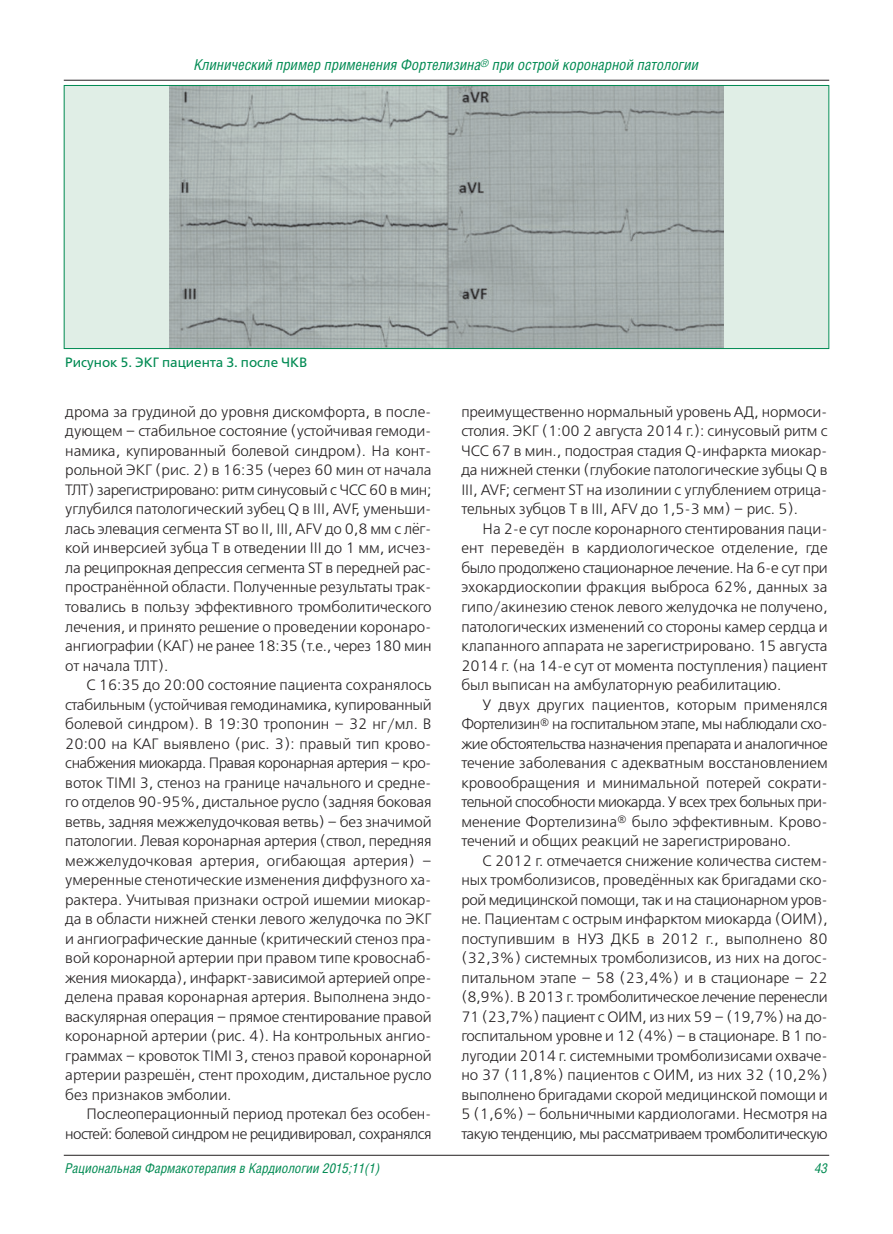
<style>
.page{position:relative;width:893px;height:1234px;background:#fff}
.page>*{position:absolute;margin:0;border:0;box-sizing:border-box;transform-origin:0 0}
.t1{font:15px/19.5px "Free Set Light C";letter-spacing:-.005em;color:#231f20;text-align:justify}
.t2{font:15px/19.5px "Free Set Light C";letter-spacing:-.035em;color:#231f20;text-align:right}
.t3{font:italic condensed 15px "Helios Cond";color:#008a52}
.t4{font:italic condensed 13.5px "Helios Cond";color:#008a52}
.t5{font:13.5px "Free Set C";color:#008a52}
</style>
<div class="page">
<hr style="left:64px;top:1154px;width:765px;height:1px;background:#231f20">
<hr style="left:64px;top:80px;width:765px;height:1px;background:#231f20">
<div style="left:65px;top:86px;width:763px;height:262px;background:#e0eee6"></div>
<img style="left:169px;top:87px;width:555px;height:260px">
<div style="left:64px;top:85px;width:765px;height:264px;border:1px solid #008a52"></div>
<p class="t3" style="left:194px;top:55px;width:506px">Клинический пример применения Фортелизина<sup>®</sup> при острой коронарной патологии</p>
<p class="t5" style="left:65px;top:354px;width:243px">Рисунок 5. ЭКГ пациента З. после ЧКВ</p>
<p class="t1" style="left:65px;top:402px;width:368px">дрома за грудиной до уровня дискомфорта, в после&shy;дующем – стабильное состояние (устойчивая гемоди&shy;намика, купированный болевой синдром). На конт&shy;рольной ЭКГ (рис. 2) в 16:35 (через 60 мин от начала ТЛТ) зарегистрировано: ритм синусовый с ЧСС 60 в мин; углубился патологический зубец Q в III, AVF, уменьши&shy;лась элевация сегмента ST во II, III, AFV до 0,8 мм с лёг&shy;кой инверсией зубца Т в отведении III до 1 мм, исчез&shy;ла реципрокная депрессия сегмента ST в передней рас&shy;пространённой области. Полученные результаты трак&shy;товались в пользу эффективного тромболитического лечения, и принято решение о проведении коронаро&shy;ангиографии (КАГ) не ранее 18:35 (т.е., через 180 мин от начала ТЛТ).</p>
<p class="t1" style="left:65px;top:675px;width:368px;text-indent:21px">С 16:35 до 20:00 состояние пациента сохранялось стабильным (устойчивая гемодинамика, купированный болевой синдром). В 19:30 тропонин – 32 нг/мл. В 20:00 на КАГ выявлено (рис. 3): правый тип крово&shy;снабжения миокарда. Правая коронарная артерия – кро&shy;воток TIMI 3, стеноз на границе начального и средне&shy;го отделов 90-95%, дистальное русло (задняя боковая ветвь, задняя межжелудочковая ветвь) – без значимой патологии. Левая коронарная артерия (ствол, передняя межжелудочковая артерия, огибающая артерия) – умеренные стенотические изменения диффузного ха&shy;рактера. Учитывая признаки острой ишемии миокар&shy;да в области нижней стенки левого желудочка по ЭКГ и ангиографические данные (критический стеноз пра&shy;вой коронарной артерии при правом типе кровоснаб&shy;жения миокарда), инфаркт-зависимой артерией опре&shy;делена правая коронарная артерия. Выполнена эндо&shy;васкулярная операция – прямое стентирование правой коронарной артерии (рис. 4). На контрольных ангио&shy;граммах – кровоток TIMI 3, стеноз правой коронарной артерии разрешён, стент проходим, дистальное русло без признаков эмболии.</p>
<p class="t2" style="left:65px;top:1104px;width:368px">Послеоперационный период протекал без особен&shy;ностей: болевой синдром не рецидивировал, сохранялся</p>
<p class="t1" style="left:461px;top:402px;width:368px">преимущественно нормальный уровень АД, нормоси&shy;столия. ЭКГ (1:00 2 августа 2014 г.): синусовый ритм с ЧСС 67 в мин., подострая стадия Q-инфаркта миокар&shy;да нижней стенки (глубокие патологические зубцы Q в III, AVF; сегмент ST на изолинии с углублением отрица&shy;тельных зубцов Т в III, AFV до 1,5-3 мм) – рис. 5).</p>
<p class="t1" style="left:461px;top:519px;width:368px;text-indent:21px">На 2-е сут после коронарного стентирования паци&shy;ент переведён в кардиологическое отделение, где было продолжено стационарное лечение. На 6-е сут при эхокардиоскопии фракция выброса 62%, данных за гипо/акинезию стенок левого желудочка не получено, патологических изменений со стороны камер сердца и клапанного аппарата не зарегистрировано. 15 августа 2014 г. (на 14-е сут от момента поступления) пациент был выписан на амбулаторную реабилитацию.</p>
<p class="t1" style="left:461px;top:694px;width:368px;text-indent:21px">У двух других пациентов, которым применялся Фортелизин<sup>®</sup> на госпитальном этапе, мы наблюдали схо&shy;жие обстоятельства назначения препарата и аналогичное течение заболевания с адекватным восстановлением кровообращения и минимальной потерей сократи&shy;тельной способности миокарда. У всех трех больных при&shy;менение Фортелизина<sup>®</sup> было эффективным. Крово&shy;течений и общих реакций не зарегистрировано.</p>
<p class="t1" style="left:461px;top:850px;width:368px;text-indent:21px">С 2012 г. отмечается снижение количества систем&shy;ных тромболизисов, проведённых как бригадами ско&shy;рой медицинской помощи, так и на стационарном уров&shy;не. Пациентам с острым инфарктом миокарда (ОИМ), поступившим в НУЗ ДКБ в 2012 г., выполнено 80 (32,3%) системных тромболизисов, из них на догос&shy;питальном этапе – 58 (23,4%) и в стационаре – 22 (8,9%). В 2013 г. тромболитическое лечение перенесли 71 (23,7%) пациент с ОИМ, из них 59 – (19,7%) на до&shy;госпитальном уровне и 12 (4%) – в стационаре. В 1 по&shy;лугодии 2014 г. системными тромболизисами охваче&shy;но 37 (11,8%) пациентов с ОИМ, из них 32 (10,2%) выполнено бригадами скорой медицинской помощи и 5 (1,6%) – больничными кардиологами. Несмотря на такую тенденцию, мы рассматриваем тромболитическую</p>
<p class="t4" style="left:65px;top:1159px;width:316px">Рациональная Фармакотерапия в Кардиологии 2015;11(1)</p>
<p class="t4" style="left:815px;top:1159px;width:14px">43</p>
</div>
